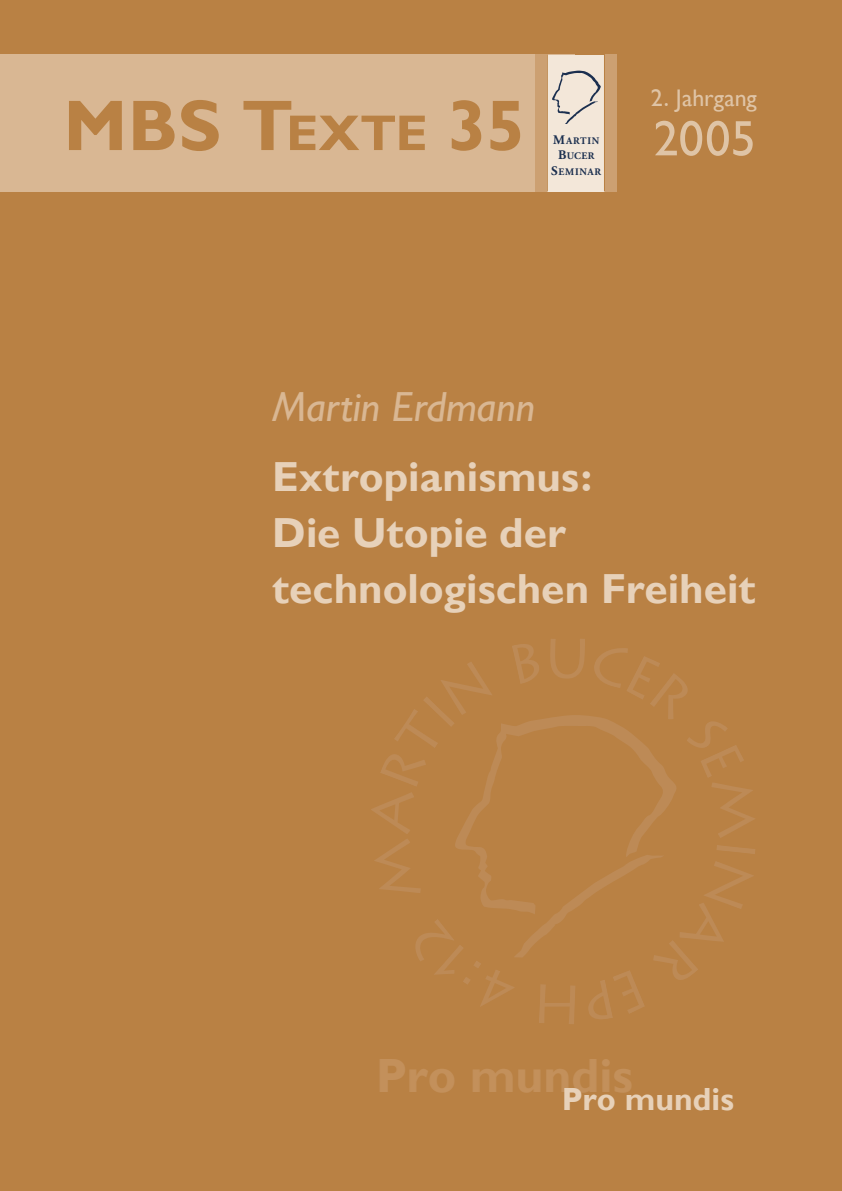
<style>
.page{position:relative;width:842px;height:1191px;background:#b98144}
.page>*{position:absolute;margin:0;border:0;box-sizing:border-box;transform-origin:0 0}
.t1{font:700 72px "Gill Sans";color:#b98144}
.t2{font:50px "Gill Sans";color:#dfc4a6}
.t3{font:700 48px "Gill Sans";color:#c3905b}
.t4{font:700 42px/56px "Gill Sans";color:#e7d1b9}
.t5{font:italic 42px "Gill Sans";color:#d9b793}
.t6{font:700 32px "Gill Sans";color:#e7d1b9}
.t7{font:24px "Gill Sans";color:#dfc4a6}
.t8{font:700 10px/15.8px "Adobe Garamond";letter-spacing:.07em;color:#1b2f4f;text-align:center}
.s1{font-size:50.4px}
.s2{font-size:13px}
</style>
<div class="page">
<div style="left:0;top:54px;width:574px;height:137px;background:#d9b793"></div>
<svg style="left:453px;top:715px;width:227px;height:199px;background:#b98246"></svg>
<svg style="left:514px;top:855px;width:150px;height:102px;background:#b98145"></svg>
<div style="left:540px;top:55px;width:72px;height:136px;background:#f3e7d9"></div>
<hr style="left:546px;top:54px;width:2px;height:137px;background:#b98144">
<hr style="left:604px;top:54px;width:1px;height:137px;background:#b98144">
<div style="left:535px;top:54px;width:11px;height:137px;background:#cca072"></div>
<div style="left:605px;top:54px;width:12px;height:137px;background:#cca072"></div>
<svg style="left:552px;top:71px;width:49px;height:53px"></svg>
<h1 class="t1" style="left:63px;top:83px;width:464px">MBS T<span class="s1">EXTE</span> 35</h1>
<p class="t8" style="left:551px;top:133px;width:52px"><span class="s2">M</span>ARTIN<br><span class="s2">B</span>UCER<br><span class="s2">S</span>EMINAR</p>
<p class="t7" style="left:651px;top:84px;width:107px">2. Jahrgang</p>
<p class="t2" style="left:653px;top:109px;width:104px">2005</p>
<p class="t5" style="left:272px;top:382px;width:265px">Martin Erdmann</p>
<p class="t4" style="left:272px;top:449px;width:485px">Extropianismus:<br>Die Utopie der technologischen Freiheit</p>
<p class="t3" style="left:376px;top:1047px;width:259px">Pro mundis</p>
<p class="t6" style="left:562px;top:1079px;width:174px">Pro mundis</p>
</div>
